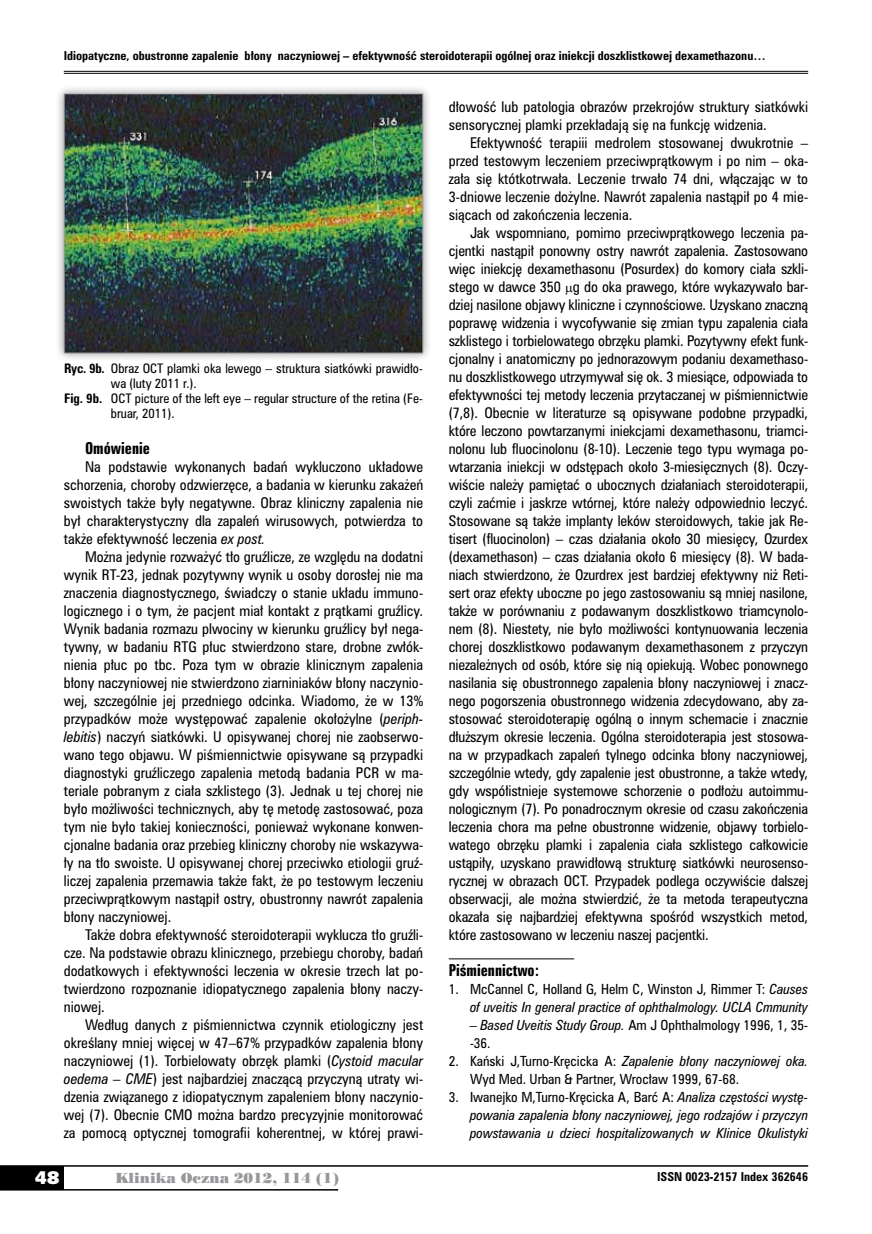
<style>
.page{position:relative;width:872px;height:1234px;background:#fff}
.page>*{position:absolute;margin:0;border:0;box-sizing:border-box;transform-origin:0 0}
.t1{font:18px "Humanst 531 U Blk PL";color:#fff}
.t2{font:15px "Zurich Bd X Cn PL";color:#000}
.t3{font:13.5px/18px "Zurich Cn PL";color:#000;text-align:justify}
.t4{font:13.5px "Poster Bodoni PL";color:#98989c}
.t5{font:italic 12.75px/18px "Zurich Cn PL";color:#000;text-align:right}
.t6{font:12.75px/18px "Zurich Cn PL";color:#000}
.t7{font:12px "Zurich Cn PL";color:#000}
.t8{font:700 11.25px "Zurich Cn PL";color:#000}
.s1{font-weight:700}
.s2{font-style:italic}
.s3{font-style:normal}
</style>
<div class="page">
<div style="left:0;top:1165px;width:64px;height:24px;background:#000"></div>
<hr style="left:0;top:1164px;width:808px;height:2px;background:#000">
<hr style="left:0;top:1188px;width:338px;height:2px;background:#000">
<hr style="left:64px;top:71px;width:744px;height:1px;background:#000">
<hr style="left:64px;top:73px;width:744px;height:1px;background:#000">
<div style="left:55px;top:85px;width:377px;height:277px;background:#000;opacity:.45"></div>
<img style="left:66px;top:96px;width:355px;height:255px">
<div style="left:64px;top:94px;width:359px;height:259px;border:1px solid #98989c"></div>
<hr style="left:449px;top:958px;width:125px;height:1px;background:#000">
<p class="t8" style="left:64px;top:48px;width:703px">Idiopatyczne, obustronne zapalenie błony naczyniowej – efektywność steroidoterapii ogólnej oraz iniekcji doszklistkowej dexamethazonu…</p>
<p class="t7" style="left:64px;top:360px;width:360px"><span class="s1">Ryc. 9b.</span> Obraz OCT plamki oka lewego – struktura siatkówki prawidło-</p>
<p class="t7" style="left:111px;top:375px;width:87px">wa (luty 2011 r.).</p>
<p class="t7" style="left:64px;top:390px;width:360px"><span class="s1">Fig. 9b.</span> OCT picture of the left eye – regular structure of the retina (Fe-</p>
<p class="t7" style="left:111px;top:405px;width:65px">bruar, 2011).</p>
<p class="t2" style="left:85px;top:438px;width:66px">Omówienie</p>
<p class="t3" style="left:64px;top:457px;width:361px;text-indent:21px">Na podstawie wykonanych badań wykluczono układowe schorzenia, choroby odzwierzęce, a badania w kierunku zakażeń swoistych także były negatywne. Obraz kliniczny zapalenia nie był charakterystyczny dla zapaleń wirusowych, potwierdza to także efektywność leczenia <span class="s2">ex post.</span></p>
<p class="t3" style="left:64px;top:547px;width:361px;text-indent:21px">Można jedynie rozważyć tło gruźlicze, ze względu na dodatni wynik RT-23, jednak pozytywny wynik u osoby dorosłej nie ma znaczenia diagnostycznego, świadczy o stanie układu immuno&shy;logicznego i o tym, że pacjent miał kontakt z prątkami gruźlicy.<br>Wynik badania rozmazu plwociny w kierunku gruźlicy był nega&shy;tywny, w badaniu RTG płuc stwierdzono stare, drobne zwłók&shy;nienia płuc po tbc. Poza tym w obrazie klinicznym zapalenia błony naczyniowej nie stwierdzono ziarniniaków błony naczynio&shy;wej, szczególnie jej przedniego odcinka. Wiadomo, że w 13% przypadków może występować zapalenie okołożylne (<span class="s2">periph&shy;lebitis</span>) naczyń siatkówki. U opisywanej chorej nie zaobserwo&shy;wano tego objawu. W piśmiennictwie opisywane są przypadki diagnostyki gruźliczego zapalenia metodą badania PCR w ma&shy;teriale pobranym z ciała szklistego (3). Jednak u tej chorej nie było możliwości technicznych, aby tę metodę zastosować, poza tym nie było takiej konieczności, ponieważ wykonane konwen&shy;cjonalne badania oraz przebieg kliniczny choroby nie wskazywa&shy;ły na tło swoiste. U opisywanej chorej przeciwko etiologii gruź&shy;liczej zapalenia przemawia także fakt, że po testowym leczeniu przeciwprątkowym nastąpił ostry, obustronny nawrót zapalenia błony naczyniowej.</p>
<p class="t3" style="left:64px;top:925px;width:361px;text-indent:21px">Także dobra efektywność steroidoterapii wyklucza tło gruźli&shy;cze. Na podstawie obrazu klinicznego, przebiegu choroby, badań dodatkowych i efektywności leczenia w okresie trzech lat po&shy;twierdzono rozpoznanie idiopatycznego zapalenia błony naczy&shy;niowej.</p>
<p class="t3" style="left:64px;top:1015px;width:361px;text-indent:21px">Według danych z piśmiennictwa czynnik etiologiczny jest określany mniej więcej w 47–67% przypadków zapalenia błony naczyniowej (1). Torbielowaty obrzęk plamki (<span class="s2">Cystoid macular oedema – CME</span>) jest najbardziej znaczącą przyczyną utraty wi&shy;dzenia związanego z idiopatycznym zapaleniem błony naczynio&shy;wej (7). Obecnie CMO można bardzo precyzyjnie monitorować za pomocą optycznej tomografii koherentnej, w której prawi-</p>
<p class="t3" style="left:449px;top:97px;width:361px">dłowość lub patologia obrazów przekrojów struktury siatkówki sensorycznej plamki przekładają się na funkcję widzenia.</p>
<p class="t3" style="left:449px;top:133px;width:361px;text-indent:21px">Efektywność terapiii medrolem stosowanej dwukrotnie – przed testowym leczeniem przeciwprątkowym i po nim – oka&shy;zała się któtkotrwała. Leczenie trwało 74 dni, włączając w to 3-dniowe leczenie dożylne. Nawrót zapalenia nastąpił po 4 mie&shy;siącach od zakończenia leczenia.</p>
<p class="t3" style="left:449px;top:223px;width:361px;text-indent:21px">Jak wspomniano, pomimo przeciwprątkowego leczenia pa&shy;cjentki nastąpił ponowny ostry nawrót zapalenia. Zastosowano więc iniekcję dexamethasonu (Posurdex) do komory ciała szkli&shy;stego w dawce 350 g do oka prawego, które wykazywało bar&shy;dziej nasilone objawy kliniczne i czynnościowe. Uzyskano znaczną poprawę widzenia i wycofywanie się zmian typu zapalenia ciała szklistego i torbielowatego obrzęku plamki. Pozytywny efekt funk&shy;cjonalny i anatomiczny po jednorazowym podaniu dexamethaso&shy;nu doszklistkowego utrzymywał się ok. 3 miesiące, odpowiada to efektywności tej metody leczenia przytaczanej w piśmiennictwie (7,8). Obecnie w literaturze są opisywane podobne przypadki, które leczono powtarzanymi iniekcjami dexamethasonu, triamci&shy;nolonu lub fluocinolonu (8-10). Leczenie tego typu wymaga po&shy;wtarzania iniekcji w odstępach około 3-miesięcznych (8). Oczy&shy;wiście należy pamiętać o ubocznych działaniach steroidoterapii, czyli zaćmie i jaskrze wtórnej, które należy odpowiednio leczyć.<br>Stosowane są także implanty leków steroidowych, takie jak Re&shy;tisert (fluocinolon) – czas działania około 30 miesięcy, Ozurdex (dexamethason) – czas działania około 6 miesięcy (8). W bada&shy;niach stwierdzono, że Ozurdrex jest bardziej efektywny niż Reti&shy;sert oraz efekty uboczne po jego zastosowaniu są mniej nasilone, także w porównaniu z podawanym doszklistkowo triamcynolo&shy;nem (8). Niestety, nie było możliwości kontynuowania leczenia chorej doszklistkowo podawanym dexamethasonem z przyczyn niezależnych od osób, które się nią opiekują. Wobec ponownego nasilania się obustronnego zapalenia błony naczyniowej i znacz&shy;nego pogorszenia obustronnego widzenia zdecydowano, aby za&shy;stosować steroidoterapię ogólną o innym schemacie i znacznie dłuższym okresie leczenia. Ogólna steroidoterapia jest stosowa&shy;na w przypadkach zapaleń tylnego odcinka błony naczyniowej, szczególnie wtedy, gdy zapalenie jest obustronne, a także wtedy, gdy współistnieje systemowe schorzenie o podłożu autoimmu&shy;nologicznym (7). Po ponadrocznym okresie od czasu zakończenia leczenia chora ma pełne obustronne widzenie, objawy torbielo&shy;watego obrzęku plamki i zapalenia ciała szklistego całkowicie ustąpiły, uzyskano prawidłową strukturę siatkówki neurosenso&shy;rycznej w obrazach OCT. Przypadek podlega oczywiście dalszej obserwacji, ale można stwierdzić, że ta metoda terapeutyczna okazała się najbardziej efektywna spośród wszystkich metod, które zastosowano w leczeniu naszej pacjentki.</p>
<p class="t2" style="left:449px;top:960px;width:92px">Piśmiennictwo:</p>
<p class="t5" style="left:449px;top:979px;width:361px"><span class="s3">1. McCannel C, Holland G, Helm C, Winston J, Rimmer T:</span> Causes of uveitis In general practice of ophthalmology. UCLA Cmmunity</p>
<p class="t6" style="left:470px;top:1015px;width:340px"><span class="s2">– Based Uveitis Study Group.</span> Am J Ophthalmology 1996, 1, 35- -36.</p>
<p class="t6" style="left:470px;top:1051px;width:340px;text-indent:-21px">2. Kański J,Turno-Kręcicka A: <span class="s2">Zapalenie błony naczyniowej oka.<br></span>Wyd Med. Urban &amp; Partner, Wrocław 1999, 67-68.</p>
<p class="t5" style="left:470px;top:1087px;width:340px;text-align:justify;text-indent:-21px"><span class="s3">3. Iwanejko M,Turno-Kręcicka A, Barć A:</span> Analiza częstości wystę&shy;powania zapalenia błony naczyniowej, jego rodzajów i przyczyn powstawania u dzieci hospitalizowanych w Klinice Okulistyki</p>
<h1 class="t1" style="left:35px;top:1165px;width:26px">48</h1>
<p class="t4" style="left:115px;top:1168px;width:225px">Klinika Oczna 2012, 114 (1)</p>
<p class="t8" style="left:657px;top:1168px;width:152px">ISSN 0023-2157 Index 362646</p>
</div>
